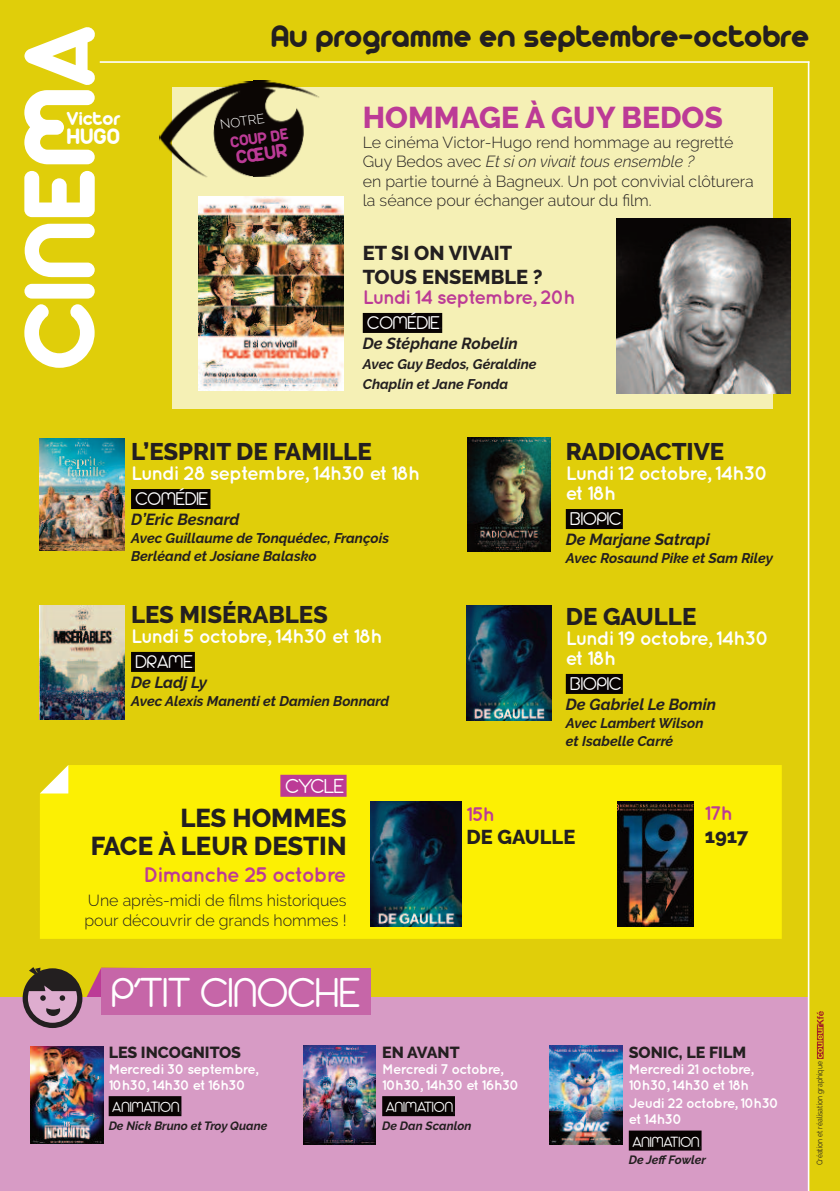
<style>
.page{position:relative;width:840px;height:1191px;background:#fff}
.page>*{position:absolute;margin:0;border:0;box-sizing:border-box;transform-origin:0 0}
.t1{font:110px "Arista 2.0 Alternate";letter-spacing:-.01em;color:#fff}
.t2{font:300 45.4px "Arista 2.0 Alternate";color:#fff}
.t3{font:34px "Arista 2.0";color:#231f20}
.t4{font:800 30px "Raleway";color:#bc3b96}
.t5{font:800 25.8px/28px "Raleway";color:#231f20;text-align:right}
.t6{font:24.4px "Arista 2.0";color:#fff}
.t7{font:800 24px "Raleway";color:#231f20}
.t8{font:300 22px "Arista 2.0 Alternate";color:#fff}
.t9{font:700 21px "Quicksand";letter-spacing:-.055em;color:#bc3b96}
.t10{font:21px "Arista 2.0";color:#bc3b96}
.t11{font:20.6px "Arista 2.0";color:#fff}
.t12{font:800 20px/24px "Raleway";color:#231f20}
.t13{font:300 20px "Arista 2.0 Alternate";color:#fff}
.t14{font:700 19.6px/20px "Quicksand";letter-spacing:-.055em;color:#fff}
.t15{font:700 19.6px "Quicksand";letter-spacing:-.055em;color:#bc3b96}
.t16{font:17.2px "Arista 2.0";color:#bc3b96}
.t17{font:300 16px/19.6px "Raleway";color:#231f20}
.t18{font:italic 700 16px "Raleway";color:#231f20}
.t19{font:800 16px "Raleway";color:#231f20}
.t20{font:300 16px "Arista 2.0 Alternate";color:#fff}
.t21{font:italic 700 14px/18px "Raleway";color:#231f20}
.t22{font:700 14px/15.8px "Quicksand";letter-spacing:-.055em;color:#fff}
.t23{font:300 13.4px "Raleway";color:#fff}
.t24{font:italic 700 12px "Raleway";color:#231f20}
.t25{font:8px "Raleway";letter-spacing:.01em;color:#231f20;scale:.85 1}
.s1{font-style:italic}
.s2{color:#231f20}
.s3{color:#bc3b96}
</style>
<div class="page">
<div style="left:0;top:0;width:839px;height:1191px;background:#e0ce0a"></div>
<div style="left:40px;top:765px;width:741px;height:174px;background:#fcf003"></div>
<div style="left:0;top:997px;width:808px;height:194px;background:#d79bc5"></div>
<div style="left:172px;top:87px;width:600px;height:321px;background:#f5f0b5"></div>
<div style="left:109px;top:1096px;width:72px;height:20px;background:#080302"></div>
<hr style="left:100px;top:61px;width:709px;height:2px;background:#fff">
<div style="left:362px;top:313px;width:80px;height:20px;background:#080302"></div>
<img style="left:40px;top:439px;width:84px;height:112px">
<img style="left:40px;top:606px;width:84px;height:114px">
<img style="left:467px;top:437px;width:83px;height:115px">
<img style="left:466px;top:606px;width:84px;height:114px">
<img style="left:370px;top:802px;width:91px;height:124px">
<img style="left:616px;top:802px;width:77px;height:124px">
<svg style="left:816px;top:1011px;width:7px;height:48px"></svg>
<img style="left:159px;top:80px;width:160px;height:97px">
<svg style="left:23px;top:967px;width:347px;height:61px"></svg>
<img style="left:198px;top:197px;width:145px;height:193px">
<div style="left:382px;top:1096px;width:72px;height:20px;background:#080302"></div>
<div style="left:628px;top:1130px;width:73px;height:20px;background:#080302"></div>
<img style="left:549px;top:1045px;width:73px;height:99px">
<img style="left:303px;top:1045px;width:72px;height:99px">
<img style="left:31px;top:1046px;width:72px;height:97px">
<div style="left:131px;top:489px;width:79px;height:20px;background:#080302"></div>
<div style="left:131px;top:652px;width:64px;height:20px;background:#080302"></div>
<div style="left:565px;top:509px;width:57px;height:20px;background:#080302"></div>
<div style="left:565px;top:674px;width:57px;height:20px;background:#080302"></div>
<div style="left:280px;top:774px;width:66px;height:22px;background:#bc3b96"></div>
<hr style="left:807px;top:61px;width:2px;height:1130px;background:#fff">
<svg style="left:40px;top:765px;width:28px;height:28px"></svg>
<img style="left:616px;top:219px;width:174px;height:174px">
<h3 class="t3" style="left:270px;top:15px;width:539px">Au programme en septembre-octobre</h3>
<h1 class="t1" style="left:-10px;top:370px;width:347px;rotate:-90deg">CINEMA</h1>
<h3 class="t4" style="left:362px;top:100px;width:361px">HOMMAGE À GUY BEDOS</h3>
<p class="t17" style="left:362px;top:132px;width:392px">Le cinéma Victor-Hugo rend hommage au regretté Guy Bedos avec <span class="s1">Et si on vivait tous ensemble ?<br></span>en partie tourné à Bagneux. Un pot convivial clôturera la séance pour échanger autour du film.</p>
<p class="t11" style="left:66px;top:106px;width:55px">Victor</p>
<p class="t23" style="left:219px;top:117px;width:46px;rotate:-8deg">NOTRE</p>
<h3 class="t6" style="left:66px;top:122px;width:55px">HUGO</h3>
<p class="t16" style="left:229px;top:132px;width:60px;rotate:-8deg">COUP DE</p>
<h3 class="t10" style="left:234px;top:145px;width:53px;rotate:-8deg">CŒUR</h3>
<p class="t12" style="left:362px;top:241px;width:181px">ET SI ON VIVAIT<br>TOUS ENSEMBLE ?</p>
<p class="t15" style="left:362px;top:290px;width:214px">Lundi 14 septembre, 20h</p>
<p class="t13" style="left:367px;top:311px;width:76px">COMÉDIE<span class="s2">.</span></p>
<p class="t18" style="left:362px;top:334px;width:157px">De Stéphane Robelin</p>
<p class="t21" style="left:362px;top:354px;width:175px;line-height:20px">Avec Guy Bedos, Géraldine<br>Chaplin et Jane Fonda</p>
<h3 class="t7" style="left:131px;top:438px;width:242px">L’ESPRIT DE FAMILLE</h3>
<p class="t14" style="left:131px;top:465px;width:290px">Lundi 28 septembre, 14h30 et 18h</p>
<p class="t13" style="left:135px;top:487px;width:76px">COMÉDIE<span class="s2">.</span></p>
<p class="t18" style="left:131px;top:510px;width:110px">D’Eric Besnard</p>
<p class="t21" style="left:131px;top:529px;width:259px">Avec Guillaume de Tonquédec, François<br>Berléand et Josiane Balasko</p>
<h3 class="t7" style="left:131px;top:601px;width:198px">LES MISÉRABLES</h3>
<p class="t14" style="left:131px;top:628px;width:253px">Lundi 5 octobre, 14h30 et 18h</p>
<p class="t13" style="left:135px;top:650px;width:61px">DRAME<span class="s2">.</span></p>
<p class="t18" style="left:131px;top:673px;width:77px">De Ladj Ly</p>
<p class="t21" style="left:131px;top:692px;width:260px">Avec Alexis Manenti et Damien Bonnard</p>
<h3 class="t8" style="left:285px;top:773px;width:63px">CYCLE<span class="s3">.</span></h3>
<h3 class="t5" style="left:91px;top:804px;width:257px">LES HOMMES<br>FACE À LEUR DESTIN</h3>
<h3 class="t9" style="left:143px;top:867px;width:204px">Dimanche 25 octobre</h3>
<p class="t17" style="left:84px;top:890px;width:263px">Une après-midi de films historiques pour découvrir de grands hommes !</p>
<h2 class="t2" style="left:111px;top:966px;width:250px">P’TIT CINOCHE</h2>
<h3 class="t7" style="left:565px;top:438px;width:160px">RADIOACTIVE</h3>
<p class="t14" style="left:565px;top:465px;width:204px">Lundi 12 octobre, 14h30 et 18h</p>
<p class="t13" style="left:570px;top:507px;width:54px">BIOPIC<span class="s2">.</span></p>
<p class="t18" style="left:565px;top:530px;width:145px">De Marjane Satrapi</p>
<p class="t21" style="left:565px;top:549px;width:208px">Avec Rosaund Pike et Sam Riley</p>
<h3 class="t7" style="left:565px;top:603px;width:132px">DE GAULLE</h3>
<p class="t14" style="left:565px;top:630px;width:205px">Lundi 19 octobre, 14h30 et 18h</p>
<p class="t13" style="left:570px;top:672px;width:54px">BIOPIC<span class="s2">.</span></p>
<p class="t18" style="left:565px;top:695px;width:152px">De Gabriel Le Bomin</p>
<p class="t21" style="left:565px;top:714px;width:139px">Avec Lambert Wilson et Isabelle Carré</p>
<p class="t15" style="left:466px;top:807px;width:30px">15h</p>
<p class="t12" style="left:466px;top:825px;width:110px">DE GAULLE</p>
<p class="t15" style="left:704px;top:806px;width:29px">17h</p>
<p class="t12" style="left:704px;top:824px;width:45px">1917</p>
<p class="t19" style="left:109px;top:1043px;width:134px">LES INCOGNITOS</p>
<p class="t22" style="left:109px;top:1062px;width:151px">Mercredi 30 septembre,<br>10h30, 14h30 et 16h30</p>
<p class="t20" style="left:112px;top:1097px;width:71px">ANIMATION<span class="s2">,</span></p>
<p class="t24" style="left:109px;top:1118px;width:160px">De Nick Bruno et Troy Quane</p>
<p class="t19" style="left:382px;top:1043px;width:79px">EN AVANT</p>
<p class="t22" style="left:382px;top:1062px;width:139px">Mercredi 7 octobre,<br>10h30, 14h30 et 16h30</p>
<p class="t20" style="left:385px;top:1097px;width:71px">ANIMATION<span class="s2">,</span></p>
<p class="t24" style="left:382px;top:1118px;width:91px">De Dan Scanlon</p>
<p class="t19" style="left:628px;top:1043px;width:119px">SONIC, LE FILM</p>
<p class="t22" style="left:628px;top:1062px;width:126px">Mercredi 21 octobre,<br>10h30, 14h30 et 18h</p>
<p class="t22" style="left:628px;top:1096px;width:152px">Jeudi 22 octobre, 10h30 et 14h30</p>
<p class="t20" style="left:632px;top:1132px;width:71px">ANIMATION<span class="s2">,</span></p>
<p class="t24" style="left:628px;top:1153px;width:79px">De Jeff Fowler</p>
<p class="t25" style="left:814px;top:1165px;width:124px;rotate:-90deg">Création et réalisation graphique</p>
</div>
